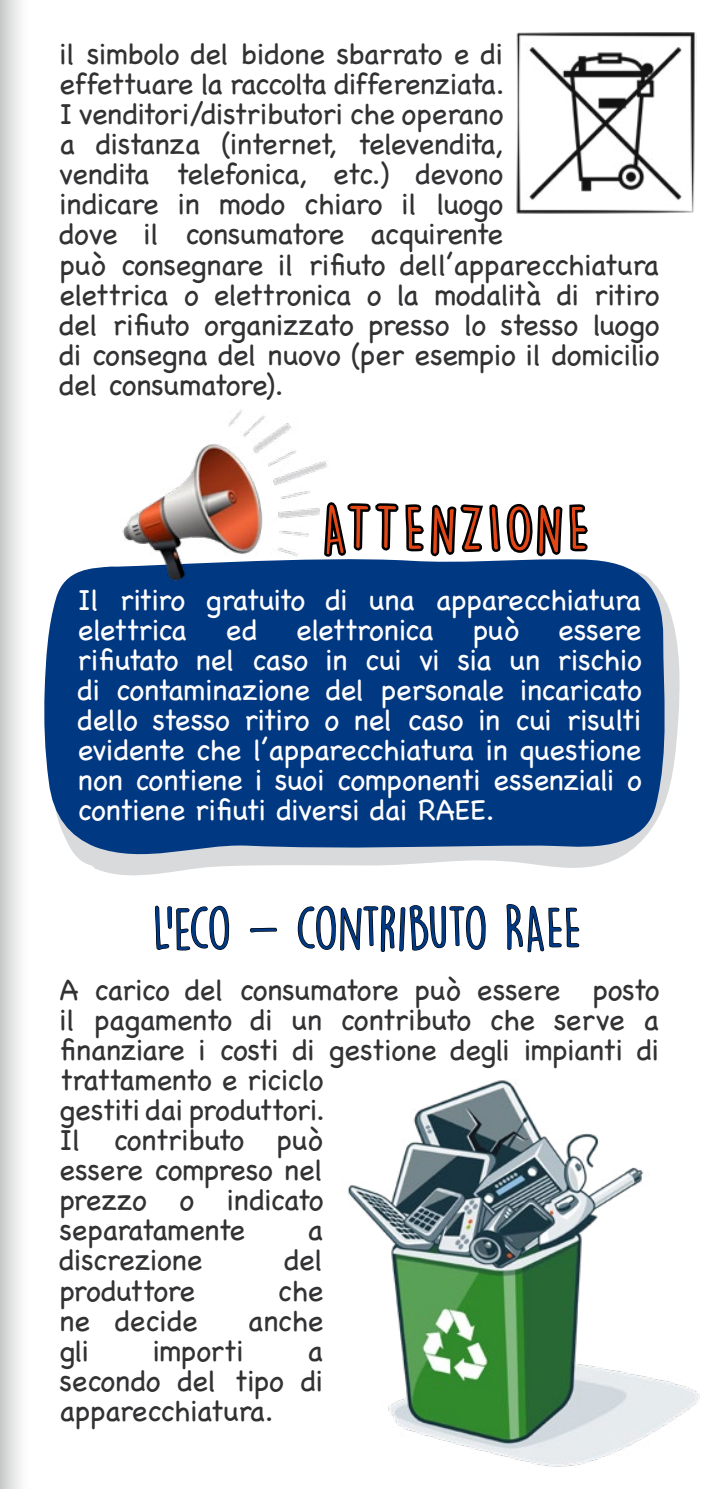
<style>
.page{position:relative;width:723px;height:1489px;background:#fff}
.page>*{position:absolute;margin:0;border:0;box-sizing:border-box;transform-origin:0 0}
.t1{font:60px "DK Lemon Yellow Sun";letter-spacing:.085em;color:#e34716}
.t2{font:55px "DK Lemon Yellow Sun";letter-spacing:-.025em;color:#003882}
.t3{font:29.5px/30px "Chalkboard";letter-spacing:-.015em;color:#323234}
.t4{font:29.5px/30px "Chalkboard";letter-spacing:-.015em;color:#fff}
.t5{font:29.5px "Chalkboard";letter-spacing:-.035em;color:#fff}
.t6{font:29.5px "Chalkboard";letter-spacing:-.035em;color:#323234}
</style>
<div class="page">
<svg style="left:93px;top:615px;width:587px;height:261px"></svg>
<svg style="left:45px;top:560px;width:626px;height:306px;background:#215191"></svg>
<div style="left:0;top:0;width:30px;height:1488px;background:linear-gradient(to right,#cbcccd,#fff)"></div>
<svg style="left:155px;top:905px;width:75px;height:46px"></svg>
<svg style="left:249px;top:927px;width:28px;height:6px"></svg>
<img style="left:110px;top:409px;width:187px;height:210px">
<img style="left:348px;top:1080px;width:352px;height:387px">
<svg style="left:297px;top:460px;width:294px;height:493px"></svg>
<img style="left:516px;top:32px;width:181px;height:182px">
<p class="t3" style="left:60px;top:39px;width:601px">il simbolo del bidone sbarrato e di<br>effettuare la raccolta differenziata.<br>I venditori/distributori che operano<br>a distanza (internet, televendita,<br>vendita telefonica, etc.) devono<br>indicare in modo chiaro il luogo<br>dove il consumatore acquirente<br>può consegnare il rifiuto dell’apparecchiatura elettrica o elettronica o la modalità di ritiro del rifiuto organizzato presso lo stesso luogo di consegna del nuovo (per esempio il domicilio del consumatore).</p>
<h1 class="t1" style="left:324px;top:492px;width:266px">ATTENZIONE</h1>
<p class="t4" style="left:78px;top:584px;width:565px">Il ritiro gratuito di una apparecchiatura elettrica</p>
<p class="t4" style="left:226px;top:614px;width:33px">ed</p>
<p class="t5" style="left:296px;top:612px;width:139px">elettronica</p>
<p class="t4" style="left:473px;top:614px;width:48px">può</p>
<p class="t4" style="left:78px;top:614px;width:565px;text-align:justify;text-indent:480px">essere rifiutato nel caso in cui vi sia un rischio di contaminazione del personale incaricato dello stesso ritiro o nel caso in cui risulti evidente che l’apparecchiatura in questione non contiene i suoi componenti essenziali o contiene rifiuti diversi dai RAEE.</p>
<h2 class="t2" style="left:153px;top:895px;width:430px">L’ECO - CONTRIBUTO RAEE</h2>
<p class="t3" style="left:60px;top:975px;width:601px">A carico del consumatore può essere posto il pagamento di un contributo che serve a finanziare i costi di gestione degli impianti di trattamento e riciclo<br>gestiti dai produttori.<br>Il contributo può<br>essere compreso nel<br>prezzo o indicato<br>separatamente</p>
<p class="t3" style="left:307px;top:1215px;width:17px">a</p>
<p class="t3" style="left:60px;top:1245px;width:144px">discrezione</p>
<p class="t3" style="left:285px;top:1245px;width:40px">del</p>
<p class="t6" style="left:60px;top:1272px;width:137px">produttore</p>
<p class="t3" style="left:278px;top:1275px;width:47px">che</p>
<p class="t3" style="left:60px;top:1305px;width:140px">ne decide</p>
<p class="t3" style="left:248px;top:1305px;width:77px">anche</p>
<p class="t3" style="left:60px;top:1335px;width:31px">gli</p>
<p class="t3" style="left:153px;top:1335px;width:93px">importi</p>
<p class="t3" style="left:60px;top:1335px;width:265px;text-align:justify;text-indent:248px">a secondo del tipo di apparecchiatura.</p>
</div>
